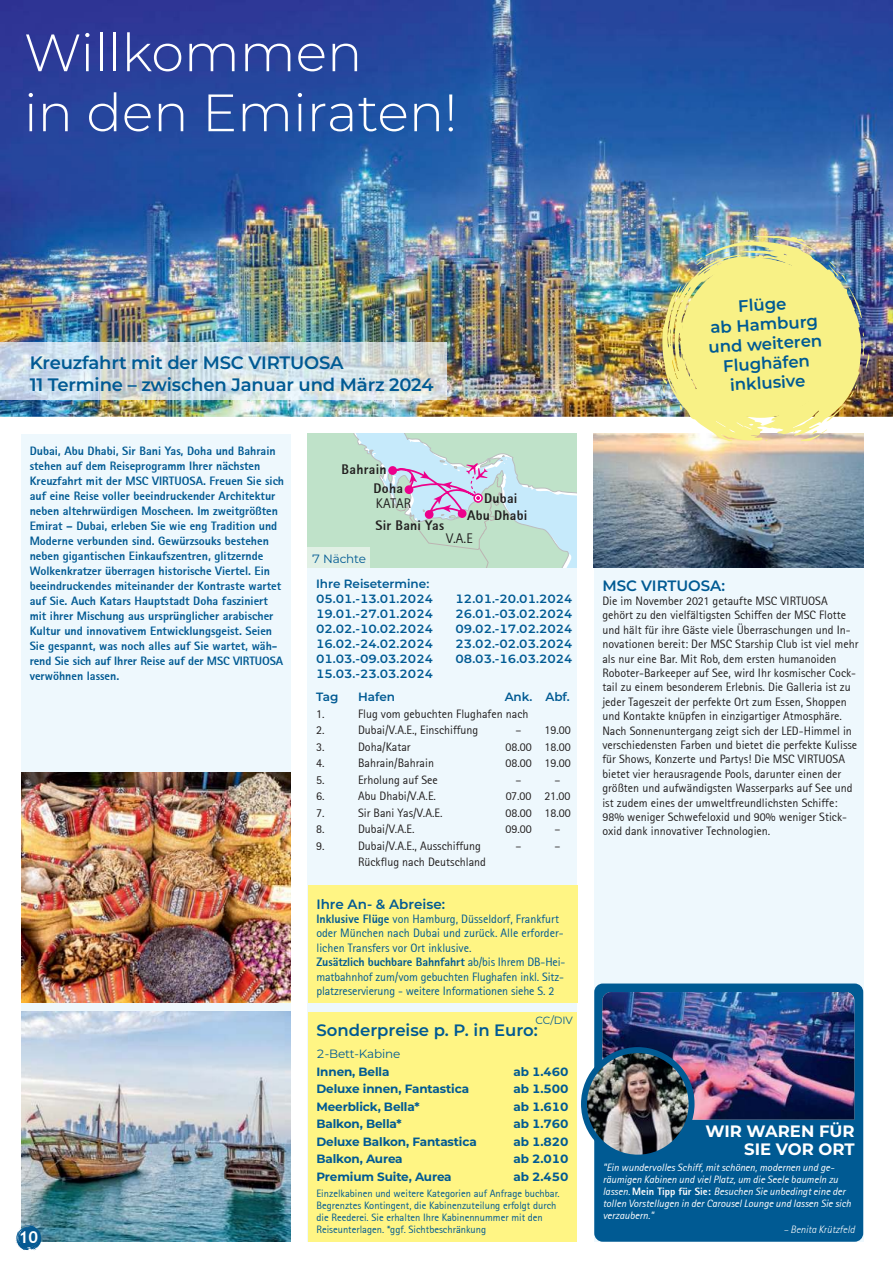
<style>
.page{position:relative;width:893px;height:1263px;background:#fff}
.page>*{position:absolute;margin:0;border:0;box-sizing:border-box;transform-origin:0 0}
.t1{font:300 52.5px/60px "Montserrat";color:#fff}
.t2{font:600 18px/22.5px "Montserrat";letter-spacing:-.01em;color:#005a93}
.t3{font:600 16.5px/19.5px "Montserrat";color:#005a93;text-align:center}
.t4{font:700 16.5px/18px "Montserrat";color:#fff;text-align:right}
.t5{font:700 16.5px "Trebuchet MS";color:#fff}
.t6{font:600 15px "Montserrat";color:#005a93}
.t7{font:800 13.65px/17.5px "Rotis Sans Serif";letter-spacing:.02em;color:#221f1f;text-align:center}
.t8{font:13.65px "Rotis Sans Serif";color:#221f1f}
.t9{font:600 13.5px "Montserrat";color:#005a93}
.t10{font:12px/14.4px "Rotis Sans Serif";color:#221f1f}
.t11{font:800 12px/15px "Rotis Sans Serif";color:#005a93}
.t12{font:12px/14.4px "Rotis Sans Serif";color:#005a93}
.t13{font:600 12px/15px "Montserrat";color:#005a93}
.t14{font:700 12px "Montserrat";letter-spacing:-.01em;color:#005a93}
.t15{font:12px "Montserrat";letter-spacing:-.01em;color:#005a93}
.t16{font:italic 10.5px/12px "Rotis Sans Serif";color:#fff}
.t17{font:10.5px/12px "Rotis Sans Serif";color:#005a93}
.t18{font:italic 300 10.5px "Rotis Sans Serif";color:#fff}
.t19{font:10.5px "Montserrat";color:#005a93}
.s1{font-weight:800}
.s2{font-weight:800;font-style:normal}
</style>
<div class="page">
<img style="left:0;top:0;width:893px;height:417px">
<div style="left:21px;top:434px;width:270px;height:808px;background:#eef8fd"></div>
<div style="left:594px;top:434px;width:269px;height:808px;background:#eef8fd"></div>
<img style="left:21px;top:1012px;width:270px;height:230px">
<img style="left:21px;top:773px;width:270px;height:230px">
<div style="left:308px;top:434px;width:269px;height:808px;background:#eef8fd"></div>
<img style="left:0;top:343px;width:447px;height:57px">
<div style="left:594px;top:983px;width:269px;height:259px;background:#005a93;border-radius:9px"></div>
<img style="left:602px;top:992px;width:252px;height:127px">
<img style="left:584px;top:1050px;width:107px;height:108px;border-radius:54px">
<div style="left:581px;top:1047px;width:113px;height:114px;border:6px solid #005a93;border-radius:50%"></div>
<svg style="left:308px;top:434px;width:269px;height:134px;background:#c2ddd4"></svg>
<img style="left:594px;top:434px;width:269px;height:134px">
<img style="left:649px;top:236px;width:220px;height:205px">
<div style="left:681px;top:259px;width:159px;height:159px;background:#f8f186;border-radius:50%"></div>
<div style="left:308px;top:1012px;width:269px;height:230px;background:#fff584"></div>
<div style="left:308px;top:547px;width:62px;height:21px;background:#e1f0e5"></div>
<div style="left:308px;top:885px;width:269px;height:118px;background:#fff584"></div>
<svg style="left:15px;top:1225px;width:28px;height:26px"></svg>
<div style="left:19px;top:1227px;width:20px;height:20px;background:#055992;border-radius:50%"></div>
<h1 class="t1" style="left:24px;top:27px;width:435px">Willkommen<br>in den Emiraten!</h1>
<h2 class="t2" style="left:30px;top:351px;width:405px">Kreuzfahrt mit der MSC VIRTUOSA<br>11 Termine – zwischen Januar und März 2024</h2>
<p class="t11" style="left:30px;top:443px;width:256px">Dubai, Abu Dhabi, Sir Bani Yas, Doha und Bahrain stehen auf dem Reiseprogramm Ihrer nächsten Kreuzfahrt mit der MSC VIRTUOSA. Freuen Sie sich auf eine Reise voller beeindruckender Architektur neben altehrwürdigen Moscheen. Im zweitgrößten Emirat – Dubai, erleben Sie wie eng Tradition und Moderne verbunden sind. Gewürzsouks bestehen neben gigantischen Einkaufszentren, glitzernde Wolkenkratzer überragen historische Viertel. Ein beeindruckendes miteinander der Kontraste wartet auf Sie. Auch Katars Hauptstadt Doha fasziniert mit ihrer Mischung aus ursprünglicher arabischer Kultur und innovativem Entwicklungsgeist. Seien Sie gespannt, was noch alles auf Sie wartet, wäh&shy;rend Sie sich auf Ihrer Reise auf der MSC VIRTUOSA verwöhnen lassen.</p>
<h3 class="t5" style="left:19px;top:1228px;width:21px">10</h3>
<p class="t7" style="left:342px;top:461px;width:47px">Bahrain</p>
<p class="t15" style="left:312px;top:553px;width:56px">7 Nächte</p>
<p class="t7" style="left:373px;top:480px;width:31px">Doha</p>
<p class="t8" style="left:376px;top:496px;width:37px">KATAR</p>
<p class="t7" style="left:467px;top:489px;width:62px">Dubai<br>Abu Dhabi</p>
<p class="t8" style="left:446px;top:530px;width:28px">V.A.E</p>
<p class="t7" style="left:375px;top:517px;width:70px">Sir Bani Yas</p>
<p class="t13" style="left:316px;top:576px;width:119px">Ihre Reisetermine:<br>05.01.-13.01.2024</p>
<p class="t13" style="left:456px;top:591px;width:119px">12.01.-20.01.2024</p>
<p class="t13" style="left:316px;top:606px;width:119px">19.01.-27.01.2024</p>
<p class="t13" style="left:456px;top:606px;width:119px">26.01.-03.02.2024</p>
<p class="t13" style="left:316px;top:621px;width:119px">02.02.-10.02.2024</p>
<p class="t13" style="left:456px;top:621px;width:119px">09.02.-17.02.2024</p>
<p class="t13" style="left:316px;top:636px;width:119px">16.02.-24.02.2024</p>
<p class="t13" style="left:456px;top:636px;width:119px">23.02.-02.03.2024</p>
<p class="t13" style="left:316px;top:651px;width:119px">01.03.-09.03.2024</p>
<p class="t13" style="left:456px;top:651px;width:119px">08.03.-16.03.2024</p>
<p class="t13" style="left:316px;top:662px;width:119px;line-height:23.5px">15.03.-23.03.2024<br>Tag</p>
<p class="t13" style="left:358px;top:690px;width:39px">Hafen</p>
<p class="t13" style="left:505px;top:690px;width:67px">Ank. Abf.</p>
<p class="t10" style="left:316px;top:706px;width:10px">1.</p>
<p class="t10" style="left:358px;top:706px;width:172px">Flug vom gebuchten Flughafen nach</p>
<p class="t10" style="left:316px;top:723px;width:10px">2.</p>
<p class="t10" style="left:358px;top:723px;width:122px">Dubai/V.A.E., Einschiffung</p>
<p class="t10" style="left:516px;top:723px;width:57px">– 19.00</p>
<p class="t10" style="left:316px;top:739px;width:10px">3.</p>
<p class="t10" style="left:358px;top:739px;width:54px">Doha/Katar</p>
<p class="t10" style="left:505px;top:739px;width:67px">08.00 18.00</p>
<p class="t10" style="left:316px;top:756px;width:10px">4.</p>
<p class="t10" style="left:358px;top:756px;width:78px">Bahrain/Bahrain</p>
<p class="t10" style="left:505px;top:756px;width:67px">08.00 19.00</p>
<p class="t10" style="left:316px;top:772px;width:10px">5.</p>
<p class="t10" style="left:358px;top:772px;width:81px">Erholung auf See</p>
<p class="t10" style="left:516px;top:772px;width:7px">–</p>
<p class="t10" style="left:555px;top:772px;width:7px">–</p>
<p class="t10" style="left:316px;top:789px;width:10px">6.</p>
<p class="t10" style="left:358px;top:789px;width:80px">Abu Dhabi/V.A.E.</p>
<p class="t10" style="left:506px;top:789px;width:66px">07.00 21.00</p>
<p class="t10" style="left:316px;top:805px;width:10px">7.</p>
<p class="t10" style="left:358px;top:805px;width:86px">Sir Bani Yas/V.A.E.</p>
<p class="t10" style="left:505px;top:805px;width:67px">08.00 18.00</p>
<p class="t10" style="left:316px;top:822px;width:10px">8.</p>
<p class="t10" style="left:358px;top:822px;width:58px">Dubai/V.A.E.</p>
<p class="t10" style="left:505px;top:822px;width:28px">09.00</p>
<p class="t10" style="left:555px;top:822px;width:7px">–</p>
<p class="t10" style="left:316px;top:838px;width:10px">9.</p>
<p class="t10" style="left:358px;top:838px;width:124px">Dubai/V.A.E., Ausschiffung</p>
<p class="t10" style="left:516px;top:838px;width:7px">–</p>
<p class="t10" style="left:555px;top:838px;width:7px">–</p>
<p class="t10" style="left:358px;top:855px;width:129px">Rückflug nach Deutschland</p>
<p class="t9" style="left:316px;top:897px;width:130px">Ihre An- &amp; Abreise:</p>
<p class="t12" style="left:316px;top:912px;width:250px"><span class="s1">Inklusive Flüge</span> von Hamburg, Düsseldorf, Frankfurt oder München nach Dubai und zurück. Alle erforder&shy;lichen Transfers vor Ort inklusive.<br><span class="s1">Zusätzlich buchbare Bahnfahrt</span> ab/bis Ihrem DB-Hei&shy;matbahnhof zum/vom gebuchten Flughafen inkl. Sitz&shy;platzreservierung - weitere Informationen siehe S. 2</p>
<p class="t19" style="left:536px;top:1015px;width:39px">CC/DIV</p>
<h3 class="t3" style="left:316px;top:1021px;width:223px">Sonderpreise p. P. in Euro:</h3>
<p class="t15" style="left:316px;top:1048px;width:86px">2-Bett-Kabine</p>
<p class="t14" style="left:316px;top:1065px;width:75px">Innen, Bella</p>
<p class="t14" style="left:513px;top:1065px;width:56px">ab 1.460</p>
<p class="t14" style="left:316px;top:1082px;width:154px">Deluxe innen, Fantastica</p>
<p class="t14" style="left:513px;top:1082px;width:56px">ab 1.500</p>
<p class="t14" style="left:316px;top:1100px;width:105px">Meerblick, Bella*</p>
<p class="t14" style="left:513px;top:1100px;width:56px">ab 1.610</p>
<p class="t14" style="left:316px;top:1117px;width:87px">Balkon, Bella*</p>
<p class="t14" style="left:513px;top:1117px;width:56px">ab 1.760</p>
<p class="t14" style="left:316px;top:1135px;width:162px">Deluxe Balkon, Fantastica</p>
<p class="t14" style="left:513px;top:1135px;width:56px">ab 1.820</p>
<p class="t14" style="left:316px;top:1153px;width:88px">Balkon, Aurea</p>
<p class="t14" style="left:513px;top:1153px;width:56px">ab 2.010</p>
<p class="t14" style="left:316px;top:1170px;width:137px">Premium Suite, Aurea</p>
<p class="t14" style="left:513px;top:1170px;width:56px">ab 2.450</p>
<p class="t17" style="left:316px;top:1187px;width:245px">Einzelkabinen und weitere Kategorien auf Anfrage buchbar.<br>Begrenztes Kontingent, die Kabinenzuteilung erfolgt durch die Reederei. Sie erhalten Ihre Kabinennummer mit den Reiseunterlagen. *ggf. Sichtbeschränkung</p>
<h3 class="t3" style="left:706px;top:298px;width:115px;rotate:-3deg">Flüge<br>ab H am burg und weiteren<br>Flughäfen inklusive</h3>
<p class="t6" style="left:602px;top:577px;width:124px">MSC VIRTUOSA:</p>
<p class="t10" style="left:602px;top:594px;width:258px">Die im November 2021 getaufte MSC VIRTUOSA gehört zu den vielfältigsten Schiffen der MSC Flotte und hält für ihre Gäste viele Überraschungen und In&shy;novationen bereit: Der MSC Starship Club ist viel mehr als nur eine Bar. Mit Rob, dem ersten humanoiden Roboter-Barkeeper auf See, wird Ihr kosmischer Cock&shy;tail zu einem besonderem Erlebnis. Die Galleria ist zu jeder Tageszeit der perfekte Ort zum Essen, Shoppen und Kontakte knüpfen in einzigartiger Atmosphäre.<br>Nach Sonnenuntergang zeigt sich der LED-Himmel in verschiedensten Farben und bietet die perfekte Kulisse für Shows, Konzerte und Partys! Die MSC VIRTUOSA bietet vier herausragende Pools, darunter einen der größten und aufwändigsten Wasserparks auf See und ist zudem eines der umweltfreundlichsten Schiffe:<br>98% weniger Schwefeloxid und 90% weniger Stick&shy;oxid dank innovativer Technologien.</p>
<h3 class="t4" style="left:705px;top:1122px;width:151px">WIR WAREN FÜR<br>SIE VOR ORT</h3>
<p class="t16" style="left:603px;top:1162px;width:250px">"Ein wundervolles Schiff, mit schönen, modernen und ge&shy;räumigen Kabinen und viel Platz, um die Seele baumeln zu lassen. <span class="s2">Mein Tipp für Sie:</span> Besuchen Sie unbedingt eine der tollen Vorstellugen in der Carousel Lounge und lassen Sie sich verzaubern."</p>
<p class="t18" style="left:783px;top:1224px;width:73px">– Benita Krützfeld</p>
</div>
